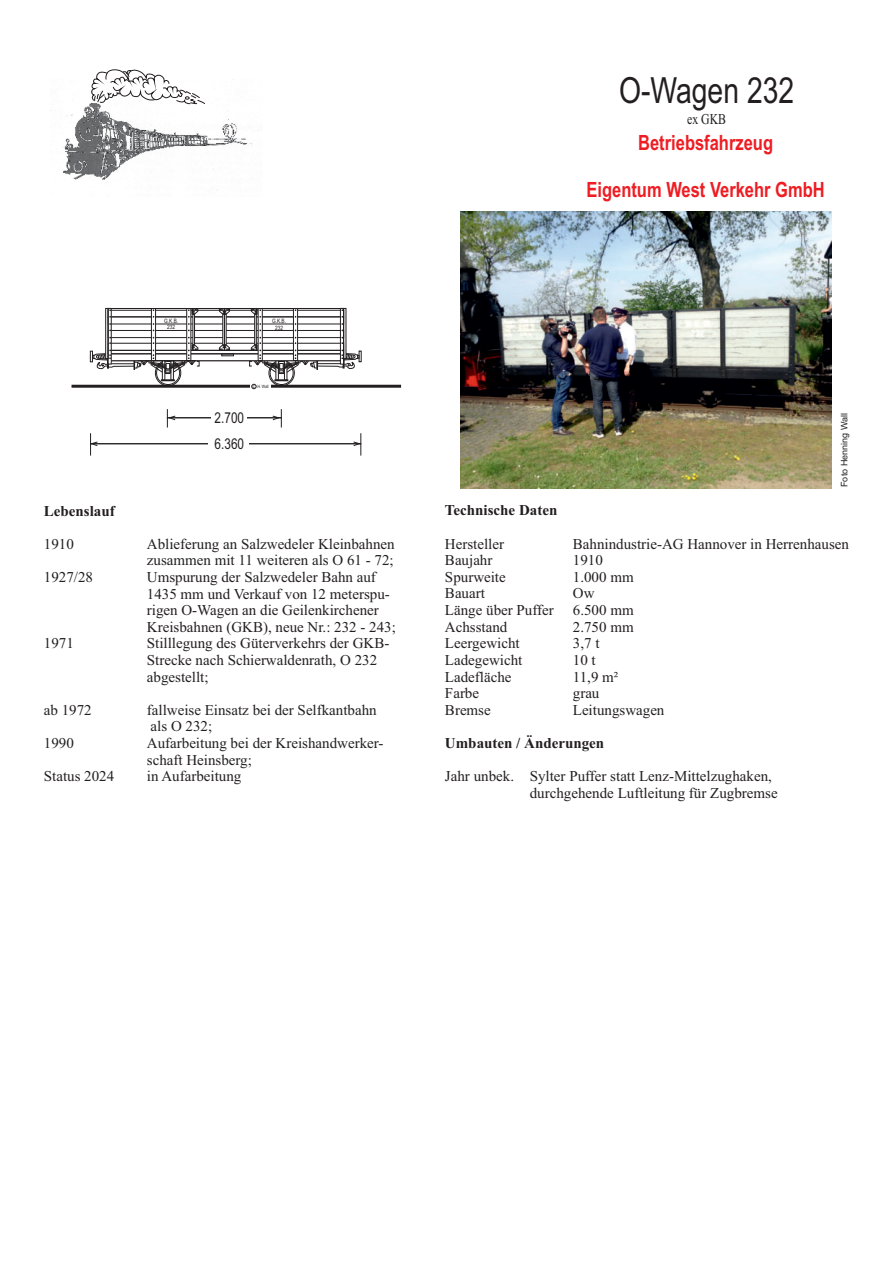
<style>
.page{position:relative;width:893px;height:1263px;background:#fff}
.page>*{position:absolute;margin:0;border:0;box-sizing:border-box;transform-origin:0 0}
.t1{font:36px "Arial";color:#231f20;scale:.79 1}
.t2{font:700 21px "Arial";color:#ee1d23;scale:.79 1}
.t3{font:15px/16.6px "Times New Roman";color:#231f20}
.t4{font:700 15px "Times New Roman";color:#231f20}
.t5{font:15px/25.8px "Arial";color:#231f20;scale:.79 1}
.t6{font:15px "Times New Roman";color:#231f20;scale:.79 1}
.t7{font:9px "Arial";color:#231f20}
.t8{font:6px/6.8px "Arial";color:#231f20;text-align:center;scale:.79 1}
.t9{font:4.5px "Arial";color:#231f20;scale:.79 1}
.s1{font-size:5.25px}
</style>
<div class="page">
<img style="left:50px;top:92px;width:209px;height:98px">
<div style="left:79px;top:88px;width:18px;height:14px;background:#fff"></div>
<svg style="left:104px;top:144px;width:5px;height:7px"></svg>
<div style="left:59px;top:90px;width:13px;height:10px;background:#fff"></div>
<svg style="left:91px;top:69px;width:115px;height:36px"></svg>
<div style="left:155px;top:360px;width:26px;height:26px;border:1px solid #231f20;border-radius:50%"></div>
<div style="left:108px;top:308px;width:236px;height:53px;border:1px solid #231f20"></div>
<div style="left:108px;top:353px;width:236px;height:8px;background:#fff;border:1px solid #231f20"></div>
<div style="left:108px;top:350px;width:236px;height:4px;border:1px solid #231f20"></div>
<div style="left:108px;top:343px;width:236px;height:8px;border:1px solid #231f20"></div>
<div style="left:108px;top:330px;width:236px;height:8px;border:1px solid #231f20"></div>
<div style="left:108px;top:310px;width:236px;height:7px;border:1px solid #231f20"></div>
<svg style="left:109px;top:308px;width:3px;height:29px"></svg>
<svg style="left:340px;top:308px;width:3px;height:29px"></svg>
<div style="left:105px;top:308px;width:4px;height:51px;border:1px solid #231f20"></div>
<div style="left:343px;top:308px;width:3px;height:51px;border:1px solid #231f20"></div>
<svg style="left:151px;top:308px;width:5px;height:29px"></svg>
<svg style="left:258px;top:308px;width:5px;height:29px"></svg>
<svg style="left:186px;top:308px;width:5px;height:29px"></svg>
<svg style="left:293px;top:308px;width:5px;height:29px"></svg>
<div style="left:193px;top:314px;width:2px;height:31px;background:#fff;border:1px solid #231f20"></div>
<hr style="left:224px;top:314px;width:2px;height:31px;background:#fff">
<div style="left:223px;top:314px;width:2px;height:31px;background:#fff;border:1px solid #231f20"></div>
<div style="left:254px;top:314px;width:3px;height:31px;background:#fff;border:1px solid #231f20"></div>
<svg style="left:219px;top:308px;width:11px;height:7px"></svg>
<svg style="left:219px;top:344px;width:15px;height:12px"></svg>
<hr style="left:72px;top:385px;width:329px;height:3px;background:#231f20">
<div style="left:156px;top:361px;width:24px;height:24px;border:1px solid #231f20;border-radius:50%"></div>
<svg style="left:109px;top:324px;width:2px;height:7px"></svg>
<svg style="left:259px;top:324px;width:2px;height:7px"></svg>
<svg style="left:188px;top:323px;width:2px;height:8px"></svg>
<svg style="left:341px;top:324px;width:2px;height:7px"></svg>
<svg style="left:109px;top:310px;width:2px;height:7px"></svg>
<svg style="left:251px;top:308px;width:10px;height:9px"></svg>
<svg style="left:188px;top:308px;width:10px;height:9px"></svg>
<svg style="left:341px;top:310px;width:2px;height:7px"></svg>
<div style="left:167px;top:417px;width:115px;height:11px;border:1px solid #231f20"></div>
<div style="left:90px;top:443px;width:271px;height:13px;border:1px solid #231f20"></div>
<div style="left:211px;top:407px;width:36px;height:20px;background:#fff"></div>
<div style="left:208px;top:434px;width:40px;height:20px;background:#fff"></div>
<svg style="left:167px;top:415px;width:9px;height:6px"></svg>
<svg style="left:90px;top:441px;width:8px;height:6px"></svg>
<svg style="left:272px;top:415px;width:9px;height:6px"></svg>
<svg style="left:352px;top:441px;width:10px;height:6px"></svg>
<svg style="left:90px;top:337px;width:110px;height:44px"></svg>
<svg style="left:249px;top:337px;width:113px;height:52px"></svg>
<img style="left:461px;top:211px;width:371px;height:277px">
<p class="t8" style="left:164px;top:317px;width:19px">G.K.B.<br>232</p>
<p class="t8" style="left:272px;top:317px;width:19px">G.K.B.<br>232</p>
<p class="t9" style="left:253px;top:383px;width:22px"><span class="s1">c</span> H. Wall</p>
<p class="t5" style="left:215px;top:405px;width:39px">2.700<br>6.360</p>
<p class="t4" style="left:44px;top:500px;width:72px">Lebenslauf</p>
<p class="t3" style="left:44px;top:535px;width:31px">1910</p>
<p class="t3" style="left:147px;top:535px;width:249px">Ablieferung an Salzwedeler Kleinbahnen zusammen mit 11 weiteren als O 61 - 72;</p>
<p class="t3" style="left:44px;top:568px;width:51px">1927/28</p>
<p class="t3" style="left:147px;top:568px;width:251px">Umspurung der Salzwedeler Bahn auf 1435 mm und Verkauf von 12 meterspu&shy;rigen O-Wagen an die Geilenkirchener Kreisbahnen (GKB), neue Nr.: 232 - 243;</p>
<p class="t3" style="left:44px;top:635px;width:31px">1971</p>
<p class="t3" style="left:147px;top:635px;width:244px">Stilllegung des Güterverkehrs der GKB-<br>Strecke nach Schierwaldenrath, O 232 abgestellt;</p>
<p class="t3" style="left:44px;top:701px;width:49px">ab 1972</p>
<p class="t3" style="left:147px;top:701px;width:231px">fallweise Einsatz bei der Selfkantbahn als O 232;</p>
<p class="t3" style="left:44px;top:734px;width:31px">1990</p>
<p class="t3" style="left:147px;top:734px;width:238px">Aufarbeitung bei der Kreishandwerker&shy;schaft Heinsberg;</p>
<p class="t3" style="left:44px;top:768px;width:72px">Status 2024</p>
<p class="t3" style="left:147px;top:768px;width:96px">in Aufarbeitung</p>
<h1 class="t1" style="left:619px;top:66px;width:223px">O-Wagen 232</h1>
<p class="t6" style="left:687px;top:108px;width:51px">ex GKB</p>
<h2 class="t2" style="left:638px;top:129px;width:172px">Betriebsfahrzeug</h2>
<h2 class="t2" style="left:586px;top:175px;width:303px">Eigentum West Verkehr GmbH</h2>
<p class="t7" style="left:838px;top:487px;width:75px;rotate:-90deg">Foto Henning Wall</p>
<p class="t4" style="left:445px;top:500px;width:114px">Technische Daten</p>
<p class="t3" style="left:445px;top:535px;width:61px">Hersteller</p>
<p class="t3" style="left:573px;top:535px;width:278px">Bahnindustrie-AG Hannover in Herrenhausen</p>
<p class="t3" style="left:445px;top:552px;width:49px">Baujahr</p>
<p class="t3" style="left:573px;top:552px;width:31px">1910</p>
<p class="t3" style="left:445px;top:568px;width:62px">Spurweite</p>
<p class="t3" style="left:573px;top:568px;width:62px">1.000 mm</p>
<p class="t3" style="left:445px;top:585px;width:41px">Bauart</p>
<p class="t3" style="left:573px;top:585px;width:23px">Ow</p>
<p class="t3" style="left:445px;top:601px;width:110px">Länge über Puffer</p>
<p class="t3" style="left:573px;top:601px;width:62px">6.500 mm</p>
<p class="t3" style="left:445px;top:618px;width:64px">Achsstand</p>
<p class="t3" style="left:573px;top:618px;width:62px">2.750 mm</p>
<p class="t3" style="left:445px;top:635px;width:76px">Leergewicht</p>
<p class="t3" style="left:573px;top:635px;width:28px">3,7 t</p>
<p class="t3" style="left:445px;top:651px;width:79px">Ladegewicht</p>
<p class="t3" style="left:573px;top:651px;width:24px">10 t</p>
<p class="t3" style="left:445px;top:668px;width:68px">Ladefläche</p>
<p class="t3" style="left:573px;top:668px;width:47px">11,9 m²</p>
<p class="t3" style="left:445px;top:684px;width:36px">Farbe</p>
<p class="t3" style="left:573px;top:684px;width:28px">grau</p>
<p class="t3" style="left:445px;top:701px;width:47px">Bremse</p>
<p class="t3" style="left:573px;top:701px;width:93px">Leitungswagen</p>
<p class="t4" style="left:445px;top:732px;width:161px">Umbauten / Änderungen</p>
<p class="t3" style="left:530px;top:768px;width:249px;text-indent:-85px">Jahr unbek. Sylter Puffer statt Lenz-Mittelzughaken, durchgehende Luftleitung für Zugbremse</p>
</div>
